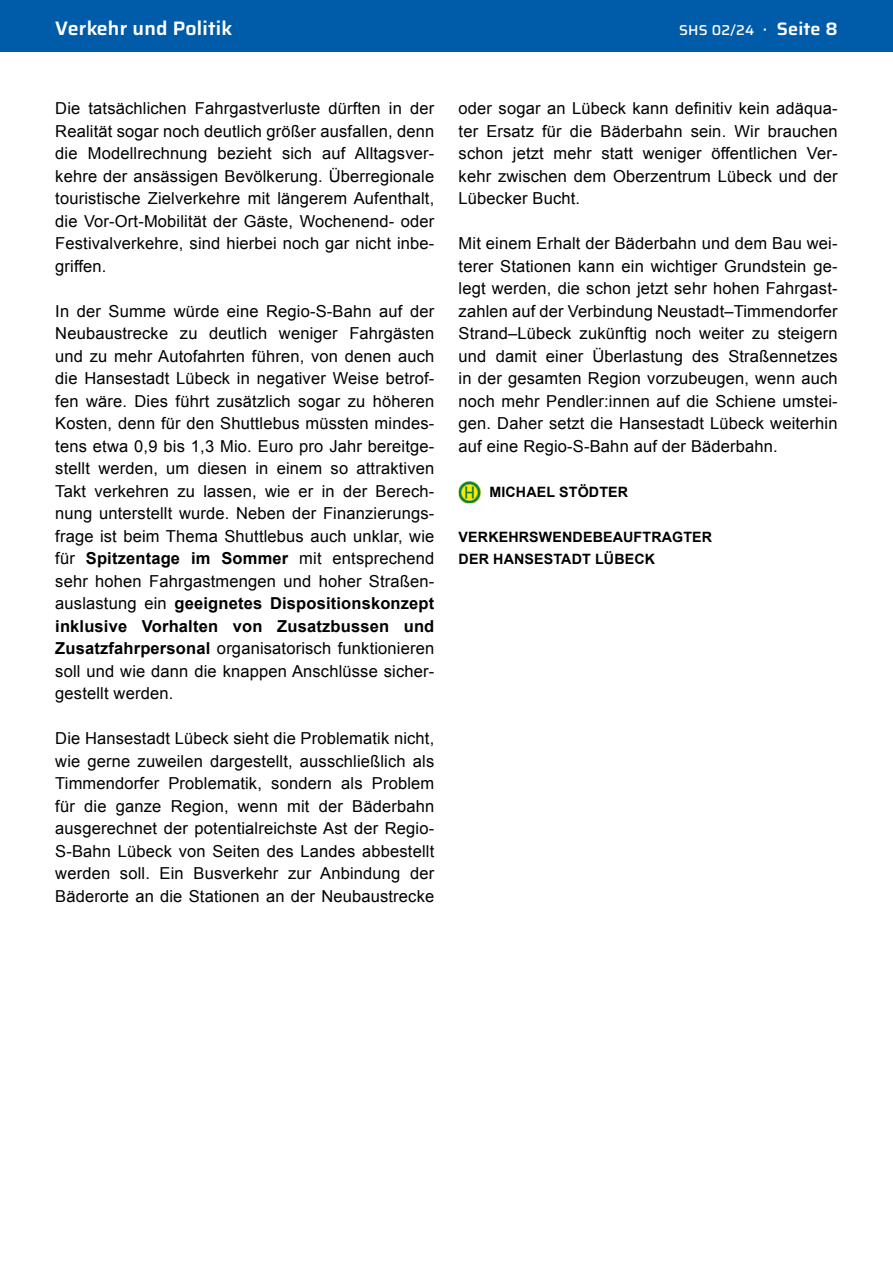
<style>
.page{position:relative;width:893px;height:1263px;background:#fff}
.page>*{position:absolute;margin:0;border:0;box-sizing:border-box;transform-origin:0 0}
.t1{font:600 19.5px "Saira";letter-spacing:.01em;color:#fff}
.t2{font:16.5px/22.5px "Arial";letter-spacing:.01em;color:#000;text-align:justify}
.t3{font:700 14.25px/22.5px "Arial";letter-spacing:.01em;color:#000}
.t4{font:500 14.25px "Saira";letter-spacing:.02em;color:#fff}
.s1{font-size:18px}
.s2{font-weight:600;font-size:18px}
.s3{font-weight:700}
</style>
<div class="page">
<img style="left:458px;top:481px;width:23px;height:22px">
<div style="left:0;top:0;width:893px;height:51px;background:#005ba9"></div>
<p class="t1" style="left:55px;top:12px;width:179px">Verkehr und Politik</p>
<p class="t4" style="left:679px;top:18px;width:160px">SHS 02/24 <span class="s1">·</span> <span class="s2">Seite 8</span></p>
<p class="t2" style="left:55px;top:97px;width:381px">Die tatsächlichen Fahrgastverluste dürften in der Realität sogar noch deutlich größer ausfallen, denn die Modellrechnung bezieht sich auf Alltagsver&shy;kehre der ansässigen Bevölkerung. Überregionale touristische Zielverkehre mit längerem Aufenthalt, die Vor-Ort-Mobilität der Gäste, Wochenend- oder Festivalverkehre, sind hierbei noch gar nicht inbe&shy;griffen.</p>
<p class="t2" style="left:55px;top:300px;width:381px">In der Summe würde eine Regio-S-Bahn auf der Neubaustrecke zu deutlich weniger Fahrgästen und zu mehr Autofahrten führen, von denen auch die Hansestadt Lübeck in negativer Weise betrof&shy;fen wäre. Dies führt zusätzlich sogar zu höheren Kosten, denn für den Shuttlebus müssten mindes&shy;tens etwa 0,9 bis 1,3 Mio. Euro pro Jahr bereitge&shy;stellt werden, um diesen in einem so attraktiven Takt verkehren zu lassen, wie er in der Berech&shy;nung unterstellt wurde. Neben der Finanzierungs&shy;frage ist beim Thema Shuttlebus auch unklar, wie für <span class="s3">Spitzentage im Sommer</span> mit entsprechend sehr hohen Fahrgastmengen und hoher Straßen&shy;auslastung ein <span class="s3">geeignetes Dispositionskonzept inklusive Vorhalten von Zusatzbussen und Zusatzfahrpersonal</span> organisatorisch funktionieren soll und wie dann die knappen Anschlüsse sicher&shy;gestellt werden.</p>
<p class="t2" style="left:55px;top:727px;width:381px">Die Hansestadt Lübeck sieht die Problematik nicht, wie gerne zuweilen dargestellt, ausschließlich als Timmendorfer Problematik, sondern als Problem für die ganze Region, wenn mit der Bäderbahn ausgerechnet der potentialreichste Ast der Regio-S-Bahn Lübeck von Seiten des Landes abbestellt werden soll. Ein Busverkehr zur Anbindung der Bäderorte an die Stationen an der Neubaustrecke</p>
<p class="t2" style="left:459px;top:97px;width:381px">oder sogar an Lübeck kann definitiv kein adäqua&shy;ter Ersatz für die Bäderbahn sein. Wir brauchen schon jetzt mehr statt weniger öffentlichen Ver&shy;kehr zwischen dem Oberzentrum Lübeck und der Lübecker Bucht.</p>
<p class="t2" style="left:459px;top:232px;width:381px">Mit einem Erhalt der Bäderbahn und dem Bau wei&shy;terer Stationen kann ein wichtiger Grundstein ge&shy;legt werden, die schon jetzt sehr hohen Fahrgast&shy;zahlen auf der Verbindung Neustadt–Timmendorfer Strand–Lübeck zukünftig noch weiter zu steigern und damit einer Überlastung des Straßennetzes in der gesamten Region vorzubeugen, wenn auch noch mehr Pendler:innen auf die Schiene umstei&shy;gen. Daher setzt die Hansestadt Lübeck weiterhin auf eine Regio-S-Bahn auf der Bäderbahn.</p>
<p class="t3" style="left:489px;top:481px;width:140px">MICHAEL STÖDTER</p>
<p class="t3" style="left:459px;top:526px;width:255px">VERKEHRSWENDEBEAUFTRAGTER<br>DER HANSESTADT LÜBECK</p>
</div>
